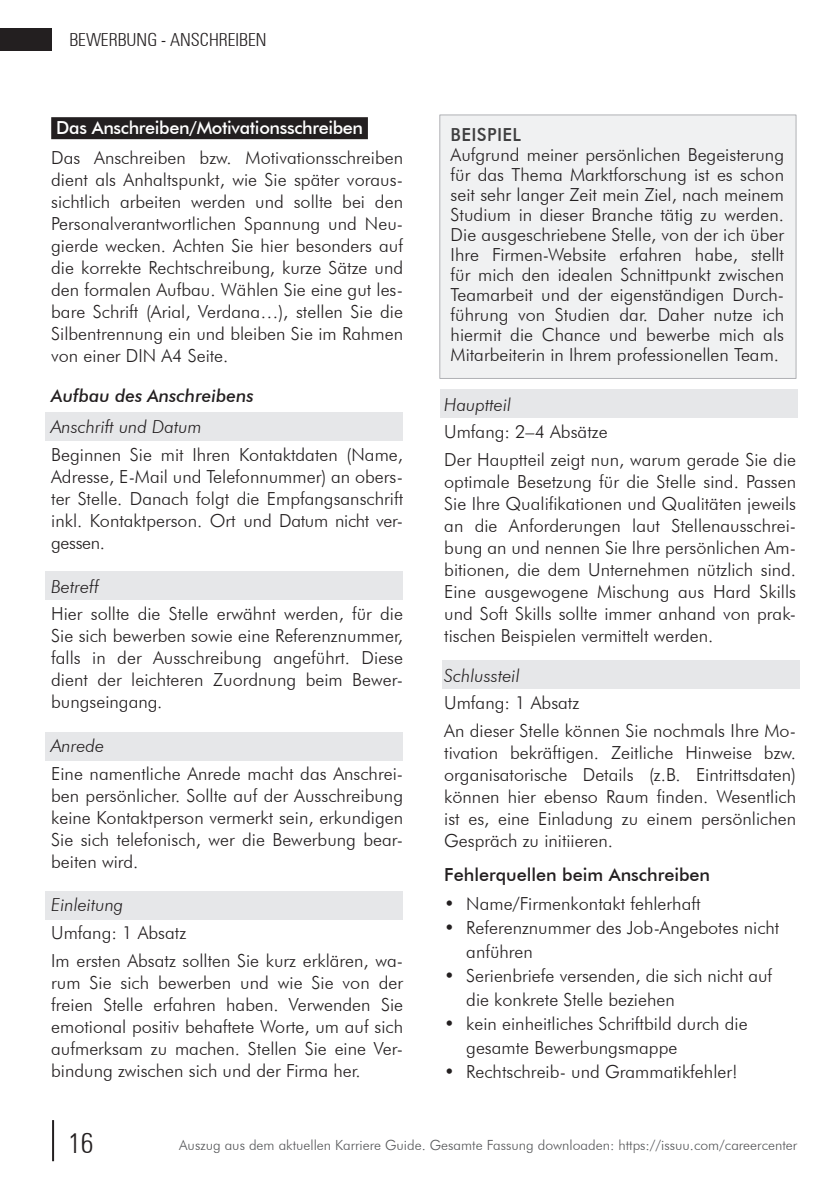
<style>
.page{position:relative;width:840px;height:1191px;background:#fff}
.page>*{position:absolute;margin:0;border:0;box-sizing:border-box;transform-origin:0 0}
.t1{font:300 condensed 28px "Zurich BT";color:#231f20}
.t2{font:300 18px/22px "Futura BT";color:#231f20;text-align:justify}
.t3{font:italic 300 18px "Futura BT";color:#231f20}
.t4{font:500 18px "Futura BT";letter-spacing:-.02em;color:#fff}
.t5{font:500 18px "Futura BT";color:#231f20}
.t6{font:italic 500 18px "Futura BT";color:#231f20}
.t7{font:300 condensed 18px "Zurich BT";color:#231f20}
.t8{font:500 18px "Futura BT";letter-spacing:.02em;color:#3e3e3f}
.t9{font:300 14px "Futura BT";color:#57585a}
</style>
<div class="page">
<hr style="left:52px;top:1120px;width:2px;height:41px;background:#231f20">
<div style="left:442px;top:660px;width:357px;height:29px;background:#e6e7e9"></div>
<div style="left:439px;top:389px;width:358px;height:29px;background:#e6e7e9"></div>
<div style="left:45px;top:891px;width:358px;height:29px;background:#e6e7e9"></div>
<div style="left:45px;top:571px;width:358px;height:29px;background:#e6e7e9"></div>
<div style="left:45px;top:732px;width:358px;height:28px;background:#e6e7e9"></div>
<div style="left:0;top:28px;width:51px;height:23px;background:#231f20"></div>
<div style="left:45px;top:412px;width:358px;height:29px;background:#e6e7e9"></div>
<div style="left:51px;top:117px;width:317px;height:22px;background:#231f20"></div>
<div style="left:439px;top:115px;width:356px;height:263px;background:#f0f1f2;border:1px solid #b0b1b5"></div>
<p class="t7" style="left:69px;top:29px;width:199px">BEWERBUNG - ANSCHREIBEN</p>
<p class="t4" style="left:56px;top:117px;width:308px">Das Anschreiben/Motivationsschreiben</p>
<p class="t2" style="left:51px;top:146px;width:353px">Das Anschreiben bzw. Motivationsschreiben dient als Anhaltspunkt, wie Sie später voraus&shy;sichtlich arbeiten werden und sollte bei den Personalverantwortlichen Spannung und Neu&shy;gierde wecken. Achten Sie hier besonders auf die korrekte Rechtschreibung, kurze Sätze und den formalen Aufbau. Wählen Sie eine gut les&shy;bare Schrift (Arial, Verdana…), stellen Sie die Silbentrennung ein und bleiben Sie im Rahmen von einer DIN A4 Seite.</p>
<p class="t6" style="left:51px;top:384px;width:204px">Aufbau des Anschreibens</p>
<p class="t3" style="left:51px;top:416px;width:152px">Anschrift und Datum</p>
<p class="t2" style="left:51px;top:443px;width:353px">Beginnen Sie mit Ihren Kontaktdaten (Name, Adresse, E-Mail und Telefonnummer) an obers&shy;ter Stelle. Danach folgt die Empfangsanschrift inkl. Kontaktperson. Ort und Datum nicht ver&shy;gessen.</p>
<p class="t3" style="left:51px;top:575px;width:49px">Betreff</p>
<p class="t2" style="left:51px;top:603px;width:353px">Hier sollte die Stelle erwähnt werden, für die Sie sich bewerben sowie eine Referenznummer, falls in der Ausschreibung angeführt. Diese dient der leichteren Zuordnung beim Bewer&shy;bungseingang.</p>
<p class="t3" style="left:51px;top:734px;width:55px">Anrede</p>
<p class="t2" style="left:51px;top:762px;width:353px">Eine namentliche Anrede macht das Anschrei&shy;ben persönlicher. Sollte auf der Ausschreibung keine Kontaktperson vermerkt sein, erkundigen Sie sich telefonisch, wer die Bewerbung bear&shy;beiten wird.</p>
<p class="t3" style="left:51px;top:894px;width:74px">Einleitung</p>
<p class="t2" style="left:51px;top:918px;width:353px;line-height:27.6px">Umfang: 1 Absatz<br>Im ersten Absatz sollten Sie kurz erklären, wa-</p>
<p class="t2" style="left:51px;top:971px;width:353px">rum Sie sich bewerben und wie Sie von der freien Stelle erfahren haben. Verwenden Sie emotional positiv behaftete Worte, um auf sich aufmerksam zu machen. Stellen Sie eine Ver&shy;bindung zwischen sich und der Firma her.</p>
<p class="t8" style="left:450px;top:123px;width:72px">BEISPIEL</p>
<p class="t2" style="left:450px;top:144px;width:335px;line-height:20px">Aufgrund meiner persönlichen Begeisterung für das Thema Marktforschung ist es schon seit sehr langer Zeit mein Ziel, nach meinem Studium in dieser Branche tätig zu werden.<br>Die ausgeschriebene Stelle, von der ich über Ihre Firmen-Website erfahren habe, stellt für mich den idealen Schnittpunkt zwischen Teamarbeit und der eigenständigen Durch&shy;führung von Studien dar. Daher nutze ich hiermit die Chance und bewerbe mich als Mitarbeiterin in Ihrem professionellen Team.</p>
<p class="t3" style="left:444px;top:393px;width:68px">Hauptteil</p>
<p class="t2" style="left:444px;top:418px;width:353px;line-height:27.6px">Umfang: 2–4 Absätze<br>Der Hauptteil zeigt nun, warum gerade Sie die</p>
<p class="t2" style="left:444px;top:470px;width:353px">optimale Besetzung für die Stelle sind. Passen Sie Ihre Qualifikationen und Qualitäten jeweils an die Anforderungen laut Stellenausschrei&shy;bung an und nennen Sie Ihre persönlichen Am&shy;bitionen, die dem Unternehmen nützlich sind.<br>Eine ausgewogene Mischung aus Hard Skills und Soft Skills sollte immer anhand von prak&shy;tischen Beispielen vermittelt werden.</p>
<p class="t3" style="left:444px;top:664px;width:77px">Schlussteil</p>
<p class="t2" style="left:444px;top:689px;width:353px;line-height:27.6px">Umfang: 1 Absatz<br>An dieser Stelle können Sie nochmals Ihre Mo-</p>
<p class="t2" style="left:444px;top:741px;width:353px">tivation bekräftigen. Zeitliche Hinweise bzw. organisatorische Details (z.B. Eintrittsdaten) können hier ebenso Raum finden. Wesentlich ist es, eine Einladung zu einem persönlichen Gespräch zu initiieren.</p>
<p class="t5" style="left:444px;top:863px;width:267px">Fehlerquellen beim Anschreiben</p>
<p class="t2" style="left:444px;top:892px;width:258px">• Name/Firmenkontakt fehlerhaft</p>
<p class="t2" style="left:466px;top:915px;width:314px;line-height:24px;text-indent:-22px">• Referenznummer des Job-Angebotes nicht anführen</p>
<p class="t2" style="left:466px;top:963px;width:307px;line-height:24px;text-indent:-22px">• Serienbriefe versenden, die sich nicht auf die konkrete Stelle beziehen</p>
<p class="t2" style="left:466px;top:1011px;width:283px;line-height:24px;text-indent:-22px">• kein einheitliches Schriftbild durch die gesamte Bewerbungsmappe</p>
<p class="t2" style="left:444px;top:1060px;width:295px">• Rechtschreib- und Grammatikfehler!</p>
<h1 class="t1" style="left:68px;top:1125px;width:27px">16</h1>
<p class="t9" style="left:179px;top:1136px;width:619px">Auszug aus dem aktuellen Karriere Guide. Gesamte Fassung downloaden: https://issuu.com/careercenter</p>
</div>
